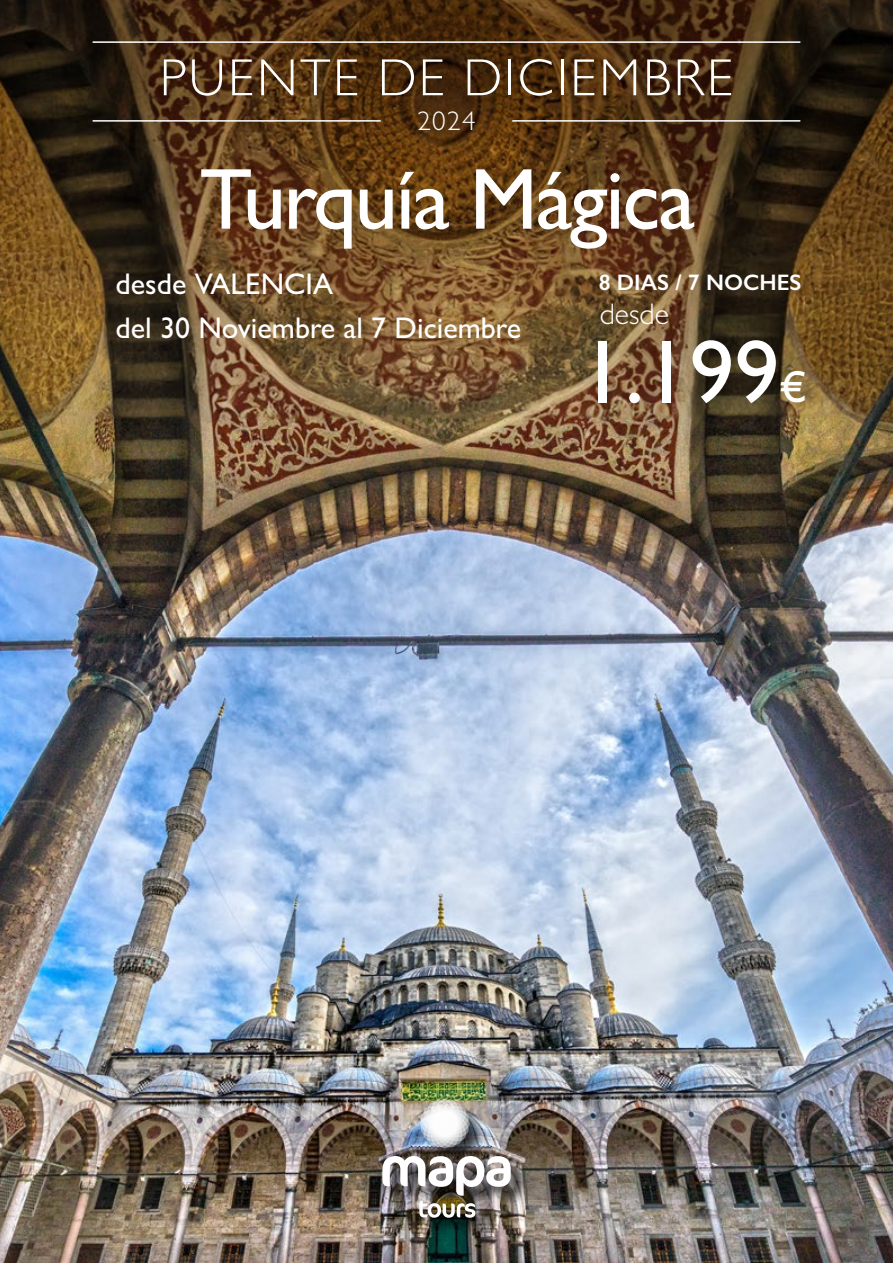
<style>
.page{position:relative;width:893px;height:1263px;background:#fff}
.page>*{position:absolute;margin:0;border:0;box-sizing:border-box;transform-origin:0 0}
.t1{font:500 90px "Gill Sans";color:#fff}
.t2{font:500 87px "Gill Sans";letter-spacing:-.025em;color:#fff}
.t3{font:300 52.5px "Gill Sans";letter-spacing:.05em;color:#fff}
.t4{font:500 30px/44.5px "Gill Sans";color:#fff}
.t5{font:300 30px "Gill Sans";color:#fff}
.t6{font:300 27px "Gill Sans";color:#fff}
.t7{font:600 22.5px "Gill Sans";color:#fff}
.s1{font-size:45px}
</style>
<div class="page">
<img style="left:0;top:0;width:893px;height:1263px">
<div style="left:385px;top:1102px;width:145px;height:135px;background:#000;opacity:.75"></div>
<svg style="left:421px;top:1100px;width:48px;height:47px"></svg>
<img style="left:382px;top:1156px;width:129px;height:62px">
<hr style="left:93px;top:120px;width:288px;height:2px;background:#fff">
<hr style="left:512px;top:120px;width:288px;height:2px;background:#fff">
<hr style="left:93px;top:41px;width:707px;height:2px;background:#fff">
<h3 class="t3" style="left:160px;top:46px;width:575px">PUENTE DE DICIEMBRE</h3>
<p class="t6" style="left:417px;top:104px;width:60px">2024</p>
<h2 class="t2" style="left:200px;top:148px;width:497px">Turquía Mágica</h2>
<p class="t4" style="left:116px;top:261px;width:407px">desde VALENCIA<br>del 30 Noviembre al 7 Diciembre</p>
<p class="t7" style="left:599px;top:268px;width:204px">8 DIAS / 7 NOCHES</p>
<p class="t5" style="left:600px;top:296px;width:71px">desde</p>
<h1 class="t1" style="left:580px;top:319px;width:229px">1.199<span class="s1">€</span></h1>
</div>
